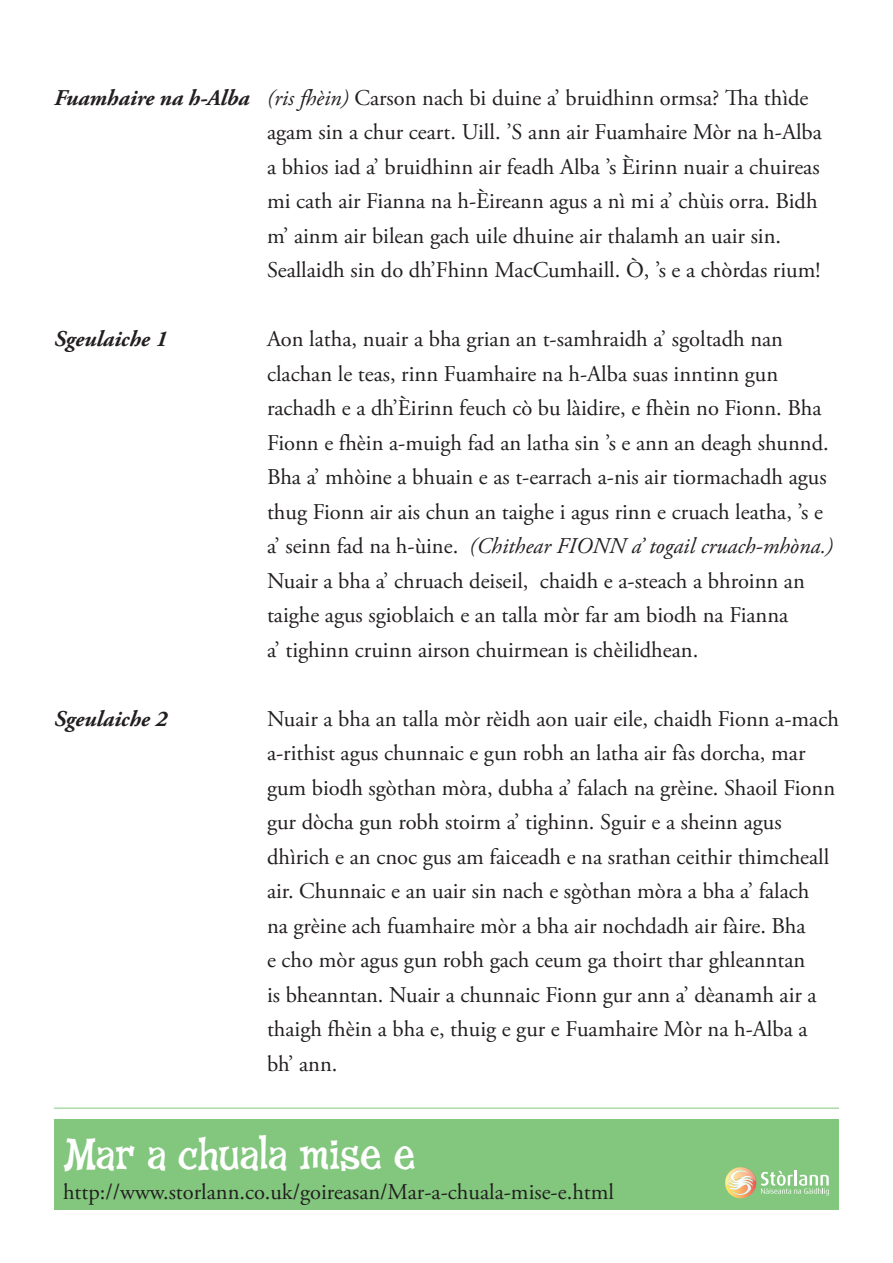
<style>
.page{position:relative;width:893px;height:1263px;background:#fff}
.page>*{position:absolute;margin:0;border:0;box-sizing:border-box;transform-origin:0 0}
.t1{font:45px "Fink Roman";letter-spacing:-.015em;color:#fff}
.drama_text{font:22.5px/34.5px "Adobe Garamond Pro";color:#231f20}
.drama_text-2{font:italic 700 22.5px "Adobe Garamond Pro";color:#231f20}
.s1{font-weight:700;font-style:italic}
.s2{font-style:italic}
</style>
<div class="page">
<hr style="left:54px;top:1108px;width:785px;height:1px;background:#82c77d">
<div style="left:54px;top:1119px;width:785px;height:91px;background:#82c77d"></div>
<svg style="left:725px;top:1167px;width:104px;height:31px"></svg>
<p class="drama_text" style="left:267px;top:81px;width:556px;text-indent:-213px"><span class="s1">Fuamhaire na h-Alba</span> <span class="s2">(ris fhèin)</span> Carson nach bi duine a’ bruidhinn ormsa? Tha thìde agam sin a chur ceart. Uill. ’S ann air Fuamhaire Mòr na h-Alba a bhios iad a’ bruidhinn air feadh Alba ’s Èirinn nuair a chuireas mi cath air Fianna na h-Èireann agus a nì mi a’ chùis orra. Bidh m’ ainm air bilean gach uile dhuine air thalamh an uair sin.<br>Seallaidh sin do dh’Fhinn MacCumhaill. Ò, ’s e a chòrdas rium!</p>
<p class="drama_text-2" style="left:54px;top:326px;width:115px">Sgeulaiche 1</p>
<p class="drama_text" style="left:267px;top:323px;width:568px">Aon latha, nuair a bha grian an t-samhraidh a’ sgoltadh nan clachan le teas, rinn Fuamhaire na h-Alba suas inntinn gun rachadh e a dh’Èirinn feuch cò bu làidire, e fhèin no Fionn. Bha Fionn e fhèin a-muigh fad an latha sin ’s e ann an deagh shunnd.<br>Bha a’ mhòine a bhuain e as t-earrach a-nis air tiormachadh agus thug Fionn air ais chun an taighe i agus rinn e cruach leatha, ’s e a’ seinn fad na h-ùine. <span class="s2">(Chithear FIONN a’ togail cruach-mhòna.)<br></span>Nuair a bha a’ chruach deiseil, chaidh e a-steach a bhroinn an taighe agus sgioblaich e an talla mòr far am biodh na Fianna<br>a’ tighinn cruinn airson chuirmean is chèilidhean.</p>
<p class="drama_text-2" style="left:54px;top:706px;width:115px">Sgeulaiche 2</p>
<p class="drama_text" style="left:267px;top:702px;width:573px">Nuair a bha an talla mòr rèidh aon uair eile, chaidh Fionn a-mach a-rithist agus chunnaic e gun robh an latha air fàs dorcha, mar gum biodh sgòthan mòra, dubha a’ falach na grèine. Shaoil Fionn gur dòcha gun robh stoirm a’ tighinn. Sguir e a sheinn agus dhìrich e an cnoc gus am faiceadh e na srathan ceithir thimcheall air. Chunnaic e an uair sin nach e sgòthan mòra a bha a’ falach<br>na grèine ach fuamhaire mòr a bha air nochdadh air fàire. Bha<br>e cho mòr agus gun robh gach ceum ga thoirt thar ghleanntan<br>is bheanntan. Nuair a chunnaic Fionn gur ann a’ dèanamh air a thaigh fhèin a bha e, thuig e gur e Fuamhaire Mòr na h-Alba a bh’ ann.</p>
<h1 class="t1" style="left:63px;top:1127px;width:355px">Mar a chuala mise e</h1>
<p class="drama_text" style="left:63px;top:1175px;width:553px">http://www.storlann.co.uk/goireasan/Mar-a-chuala-mise-e.html</p>
</div>
